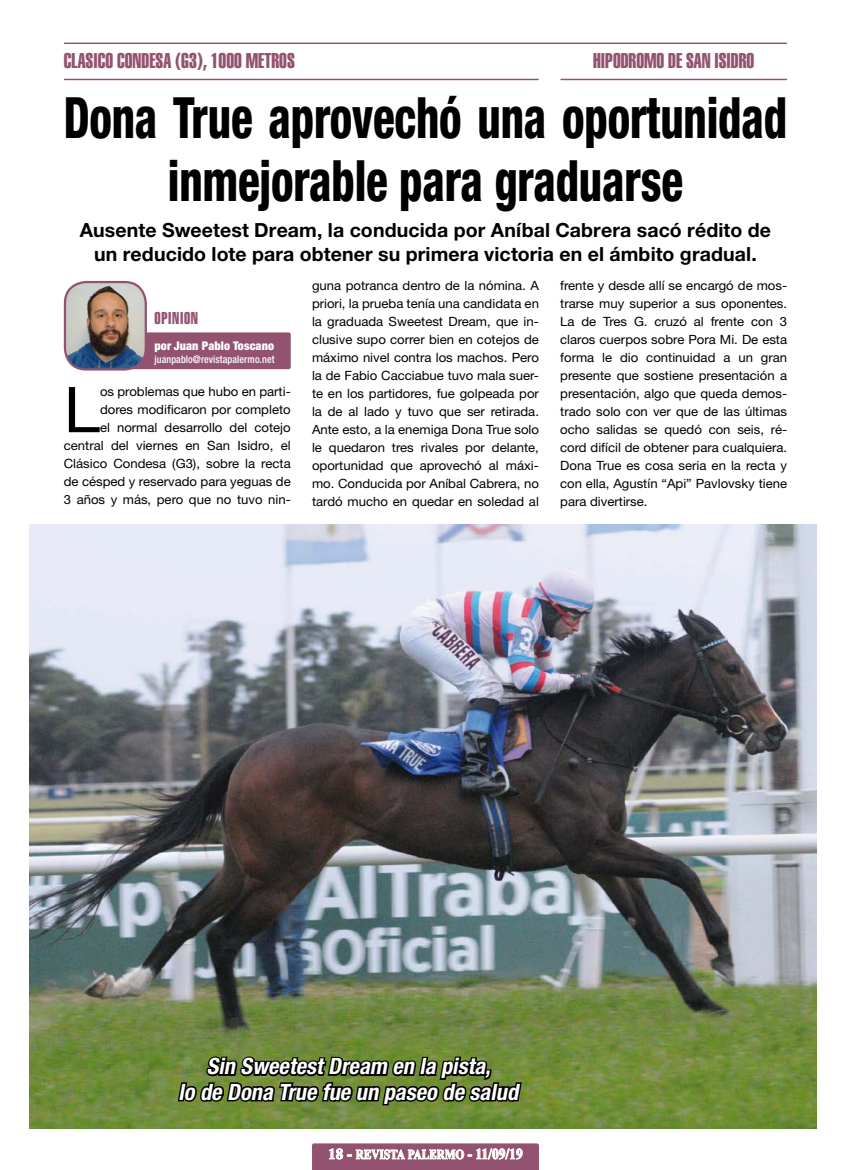
<style>
.page{position:relative;width:851px;height:1170px;background:#fff}
.page>*{position:absolute;margin:0;border:0;box-sizing:border-box;transform-origin:0 0}
.t1{font:63.15px "Helvetica Neue LT Std";color:#000}
.t2{font:800 condensed 57px/63px "Helvetica Neue LT Std";letter-spacing:-.005em;color:#000;text-align:center;scale:.79 1}
.t3{font:italic 700 condensed 22.5px/25.5px "Helvetica Neue LT Std";color:#fff;text-align:center}
.t4{font:21px "Helvetica LT Std Extra Comp";color:#935370}
.t5{font:700 19.5px/24px "Helvetica Neue LT Std";letter-spacing:.005em;color:#000;text-align:center}
.t6{font:16.8px "Helvetica LT Std Extra Comp";letter-spacing:.035em;color:#935370}
.t7{font:700 13.5px "Times New Roman";color:#fff;scale:.83 1}
.t8{font:12.75px/18px "Helvetica Neue LT Std";color:#000;text-align:justify}
.t9{font:900 condensed 12px "Helvetica Neue LT Std";letter-spacing:.01em;color:#fff}
.t10{font:500 condensed 10.5px "Helvetica Neue LT Std";letter-spacing:.01em;color:#fff;scale:.95 1}
.s1{font-size:15px}
</style>
<div class="page">
<div style="left:115px;top:332px;width:176px;height:37px;background:#935370;border-radius:2px"></div>
<img style="left:65px;top:282px;width:79px;height:87px">
<div style="left:64px;top:281px;width:83px;height:89px;border:2px solid #935370;border-radius:21px"></div>
<hr style="left:65px;top:79px;width:473px;height:1px;background:#935370">
<hr style="left:65px;top:43px;width:721px;height:1px;background:#935370">
<hr style="left:561px;top:79px;width:225px;height:1px;background:#935370">
<img style="left:30px;top:524px;width:786px;height:604px">
<img style="left:176px;top:524px;width:363px;height:645px">
<h3 class="t4" style="left:64px;top:48px;width:232px">CLASICO CONDESA (G3), 1000 METROS</h3>
<h3 class="t4" style="left:593px;top:48px;width:162px">HIPODROMO DE SAN ISIDRO</h3>
<h2 class="t2" style="left:64px;top:85px;width:916px">Dona True aprovechó una oportunidad inmejorable para graduarse</h2>
<h3 class="t5" style="left:80px;top:218px;width:692px">Ausente Sweetest Dream, la conducida por Aníbal Cabrera sacó rédito de un reducido lote para obtener su primera victoria en el ámbito gradual.</h3>
<h3 class="t6" style="left:154px;top:308px;width:45px">OPINION</h3>
<p class="t9" style="left:154px;top:338px;width:121px">por Juan Pablo Toscano</p>
<p class="t10" style="left:154px;top:353px;width:128px">juanpablo@revistapalermo.net</p>
<p class="t8" style="left:64px;top:382px;width:228px;text-align:right">os problemas que hubo en parti&shy;dores modificaron por completo<br>el normal desarrollo del cotejo central del viernes en San Isidro, el Clásico Condesa (G3), sobre la recta de césped y reservado para yeguas de 3 años y más, pero que no tuvo nin-</p>
<h1 class="t1" style="left:64px;top:372px;width:38px">L</h1>
<p class="t8" style="left:312px;top:276px;width:228px">guna potranca dentro de la nómina. A priori, la prueba tenía una candidata en la graduada Sweetest Dream, que in&shy;clusive supo correr bien en cotejos de máximo nivel contra los machos. Pero la de Fabio Cacciabue tuvo mala suer&shy;te en los partidores, fue golpeada por la de al lado y tuvo que ser retirada.<br>Ante esto, a la enemiga Dona True solo le quedaron tres rivales por delante, oportunidad que aprovechó al máxi&shy;mo. Conducida por Aníbal Cabrera, no tardó mucho en quedar en soledad al</p>
<p class="t8" style="left:560px;top:276px;width:228px">frente y desde allí se encargó de mos&shy;trarse muy superior a sus oponentes.<br>La de Tres G. cruzó al frente con 3 claros cuerpos sobre Pora Mi. De esta forma le dio continuidad a un gran presente que sostiene presentación a presentación, algo que queda demos&shy;trado solo con ver que de las últimas ocho salidas se quedó con seis, ré&shy;cord difícil de obtener para cualquiera.<br>Dona True es cosa seria en la recta y con ella, Agustín “Api” Pavlovsky tiene para divertirse.</p>
<h3 class="t3" style="left:178px;top:1053px;width:346px">Sin SweetestDream en la pista,<br>lo de Dona True fue un paseo de salud</h3>
<p class="t7" style="left:328px;top:1144px;width:236px"><span class="s1">18 -</span> REVISTA PALERMO <span class="s1">- 11/09/19</span></p>
</div>
